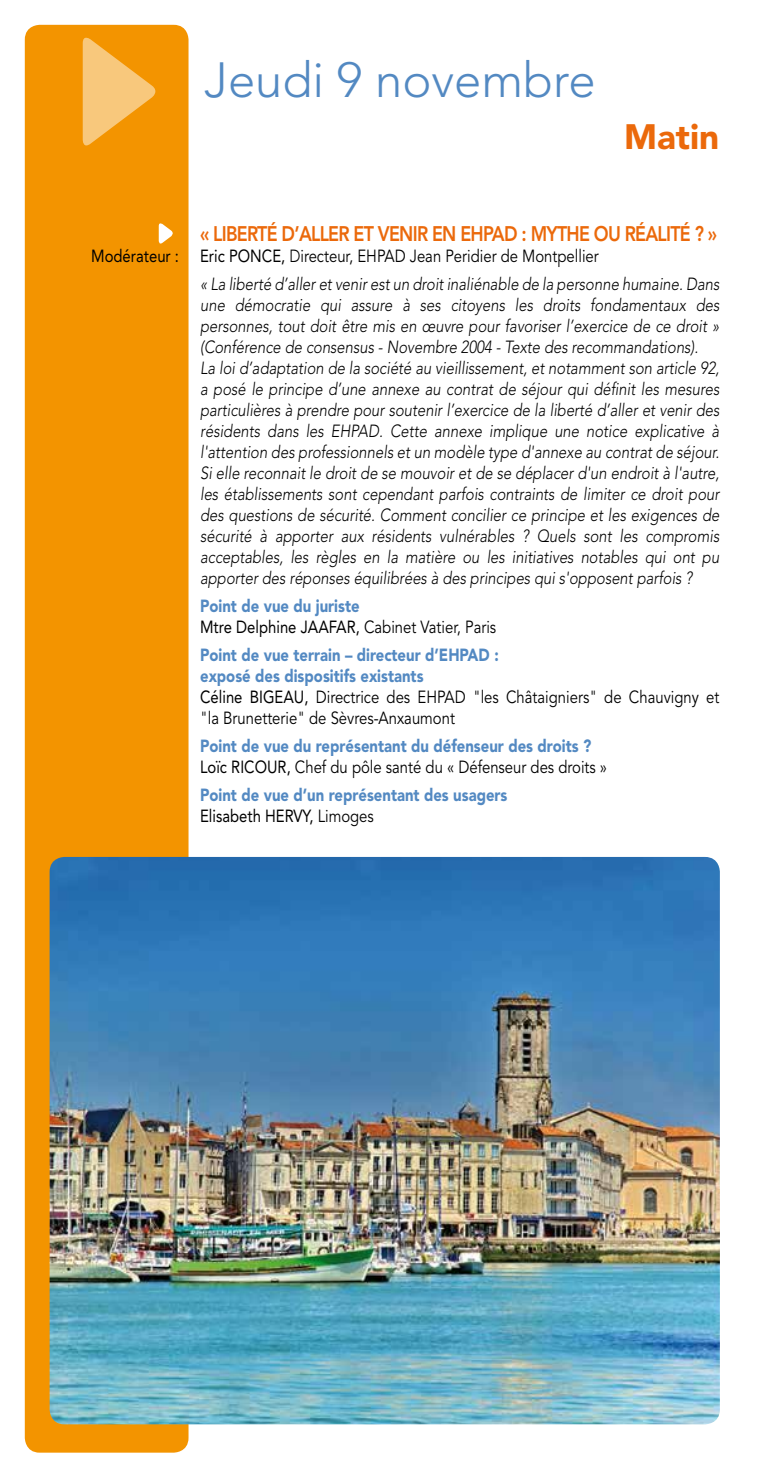
<style>
.page{position:relative;width:769px;height:1474px;background:#fff}
.page>*{position:absolute;margin:0;border:0;box-sizing:border-box;transform-origin:0 0}
.t1{font:300 49px "Avenir";color:#5389c2}
.t2{font:900 35px "Avenir";color:#eb690b}
.t3{font:800 21px "Avenir";letter-spacing:-.04em;color:#eb690b;scale:.85 1}
.t4{font:italic 300 17.5px/21px "Avenir";color:#000;scale:.85 1}
.t5{font:900 17.5px/21px "Avenir";color:#5389c2;scale:.85 1}
.t6{font:17.5px/21px "Avenir";color:#000;scale:.85 1}
.s1{font-weight:400;font-style:normal}
.s2{font-style:normal}
.s3{font-weight:400;color:#000}
.s4{font-weight:900;color:#5389c2}
.s5{font-style:inherit}
</style>
<div class="page">
<div style="left:25px;top:25px;width:164px;height:1427px;background:#f39400;border-radius:15px"></div>
<svg style="left:83px;top:37px;width:73px;height:109px"></svg>
<svg style="left:159px;top:223px;width:14px;height:21px"></svg>
<img style="left:50px;top:857px;width:670px;height:567px">
<h1 class="t1" style="left:204px;top:51px;width:393px">Jeudi 9 novembre</h1>
<h2 class="t2" style="left:624px;top:116px;width:97px">Matin</h2>
<p class="t3" style="left:200px;top:221px;width:37px">« LIBERT</p>
<p class="t3" style="left:267px;top:221px;width:51px">É D’ALLER</p>
<p class="t3" style="left:354px;top:221px;width:42px">ET VENIR</p>
<p class="t3" style="left:432px;top:221px;width:131px">EN EHPAD : MYTHE</p>
<p class="t3" style="left:594px;top:221px;width:147px">OU RÉALITÉ ? »</p>
<p class="t4" style="left:200px;top:241px;width:612px;line-height:28px;text-indent:-109px"><span class="s1">Modérateur : Eric PONCE,</span> <span class="s2">D</span><span class="s1">irecteur, EHPAD Jean Peridier de Montpellier<br></span>« La liberté d’aller et venir est un droit inaliénable de la personne humaine. Dans</p>
<p class="t4" style="left:200px;top:294px;width:612px">une démocratie qui assure à ses citoyens les droits fondamentaux des personnes, tout doit être mis en œuvre pour favoriser l’exercice de ce droit » (Conférence de consensus - Novembre 2004 - Texte des recommandations).<br>La loi d’adaptation de la société au vieillissement, et notamment son article 92, a posé le principe d’une annexe au contrat de séjour qui définit les mesures particulières à prendre pour soutenir l’exercice de la liberté d’aller et venir des résidents dans les EHPAD. Cette annexe implique une notice explicative à l'attention des professionnels et un modèle type d'annexe au contrat de séjour.<br>Si elle reconnait le droit de se mouvoir et de se déplacer d'un endroit à l'autre, les établissements sont cependant parfois contraints de limiter ce droit pour des questions de sécurité. Comment concilier ce principe et les exigences de sécurité à apporter aux résidents vulnérables ? Quels sont les compromis acceptables, les règles en la matière ou les initiatives notables qui ont pu apporter des réponses équilibrées à des principes qui s'opposent parfois ?</p>
<p class="t5" style="left:200px;top:595px;width:350px">Point de vue du juriste<br><span class="s3">Mtre Delphine JAAFAR,</span> <span class="s3">Cabinet Vatier, Paris</span></p>
<p class="t6" style="left:200px;top:644px;width:612px"><span class="s4">Point de vue terrain – directeur d’EH PAD :<br>exposé des dispositifs existants<br></span><span class="s5">Céline BIGEAU,</span> Directrice des EHPAD "les Châtaigniers" de Chauvigny et "la Brunetterie" de Sèvres-Anxaumont</p>
<p class="t5" style="left:200px;top:735px;width:480px">Point de vue du représentant du défenseur des droits ?<br><span class="s3">Loïc RICOUR,</span> <span class="s3">Chef du pôle santé du « Défenseur des droits »</span></p>
<p class="t5" style="left:200px;top:784px;width:363px">Point de vue d’un représentant des usagers<br><span class="s3">Elisabeth H ERVY,</span> <span class="s3">Limoges</span></p>
</div>
